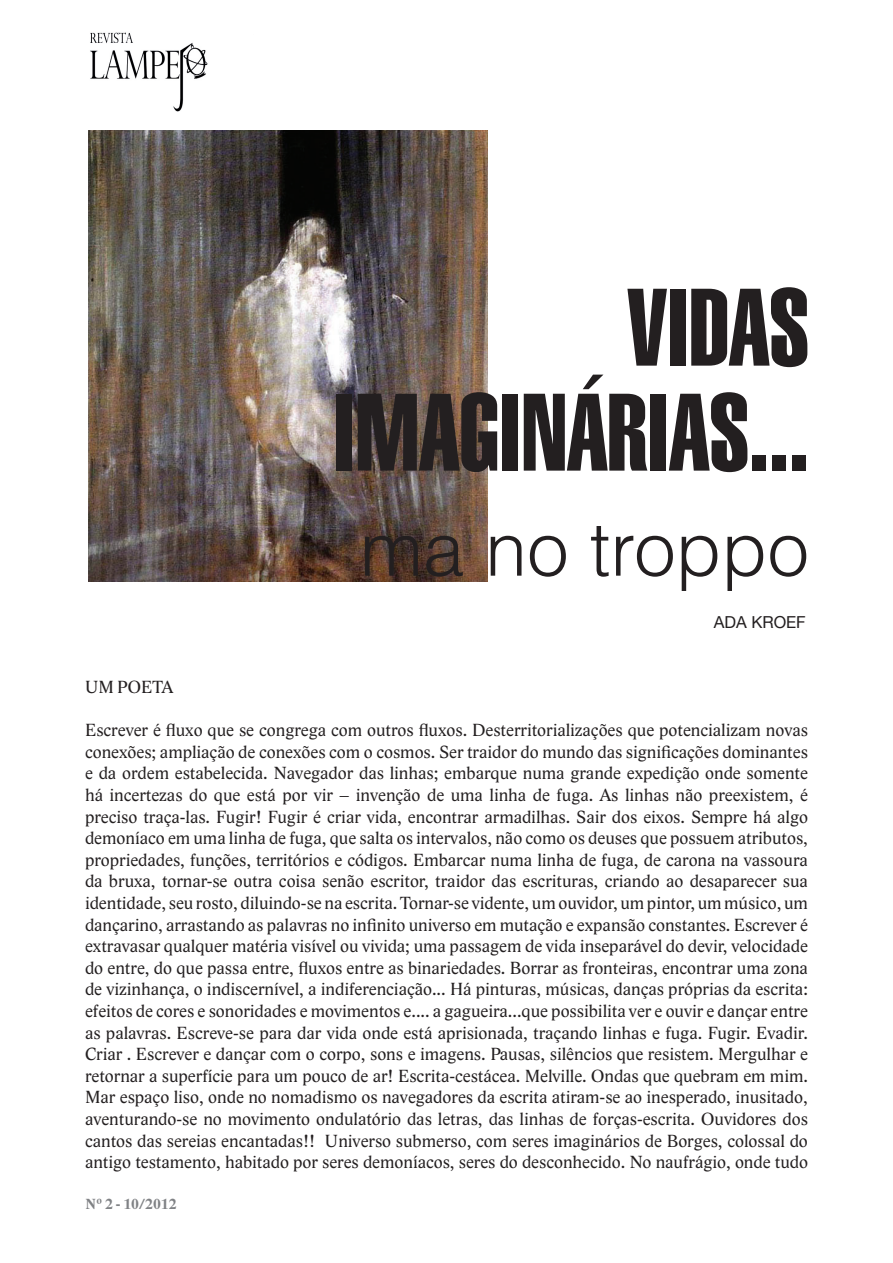
<style>
.page{position:relative;width:893px;height:1263px;background:#fff}
.page>*{position:absolute;margin:0;border:0;box-sizing:border-box;transform-origin:0 0}
.t1{font:108px/105px "Helvetica Extra Compressed";color:#231f20;text-align:right}
.t2{font:300 75px "Helvetica";color:#231f20}
.t3{font:18px/21.6px "Lido STF";color:#231f20;text-align:justify}
.t4{font:16.5px "Helvetica Neue";color:#231f20}
.t5{font:700 15px "Lido STF";color:#808285}
</style>
<div class="page">
<img style="left:90px;top:32px;width:118px;height:80px">
<img style="left:88px;top:131px;width:400px;height:450px">
<h1 class="t1" style="left:333px;top:275px;width:477px">VIDAS<br>IMAGINÁRIAS...</h1>
<h2 class="t2" style="left:360px;top:502px;width:450px">ma no troppo</h2>
<p class="t4" style="left:714px;top:612px;width:93px">ADA KROEF</p>
<p class="t3" style="left:85px;top:676px;width:90px">UM POETA</p>
<p class="t3" style="left:85px;top:719px;width:724px">Escrever é fluxo que se congrega com outros fluxos. Desterritorializações que potencializam novas conexões; ampliação de conexões com o cosmos. Ser traidor do mundo das significações dominantes e da ordem estabelecida. Navegador das linhas; embarque numa grande expedição onde somente há incertezas do que está por vir – invenção de uma linha de fuga. As linhas não preexistem, é preciso traça-las. Fugir! Fugir é criar vida, encontrar armadilhas. Sair dos eixos. Sempre há algo demoníaco em uma linha de fuga, que salta os intervalos, não como os deuses que possuem atributos, propriedades, funções, territórios e códigos. Embarcar numa linha de fuga, de carona na vassoura da bruxa, tornar-se outra coisa senão escritor, traidor das escrituras, criando ao desaparecer sua identidade, seu rosto, diluindo-se na escrita. Tornar-se vidente, um ouvidor, um pintor, um músico, um dançarino, arrastando as palavras no infinito universo em mutação e expansão constantes. Escrever é extravasar qualquer matéria visível ou vivida; uma passagem de vida inseparável do devir, velocidade do entre, do que passa entre, fluxos entre as binariedades. Borrar as fronteiras, encontrar uma zona de vizinhança, o indiscernível, a indiferenciação... Há pinturas, músicas, danças próprias da escrita: efeitos de cores e sonoridades e movimentos e.... a gagueira...que possibilita ver e ouvir e dançar entre as palavras. Escreve-se para dar vida onde está aprisionada, traçando linhas e fuga. Fugir. Evadir.<br>Criar . Escrever e dançar com o corpo, sons e imagens. Pausas, silêncios que resistem. Mergulhar e retornar a superfície para um pouco de ar! Escrita-cestácea. Melville. Ondas que quebram em mim.<br>Mar espaço liso, onde no nomadismo os navegadores da escrita atiram-se ao inesperado, inusitado, aventurando-se no movimento ondulatório das letras, das linhas de forças-escrita. Ouvidores dos cantos das sereias encantadas!! Universo submerso, com seres imaginários de Borges, colossal do antigo testamento, habitado por seres demoníacos, seres do desconhecido. No naufrágio, onde tudo</p>
<p class="t5" style="left:85px;top:1196px;width:93px">Nº 2 - 10/2012</p>
</div>
